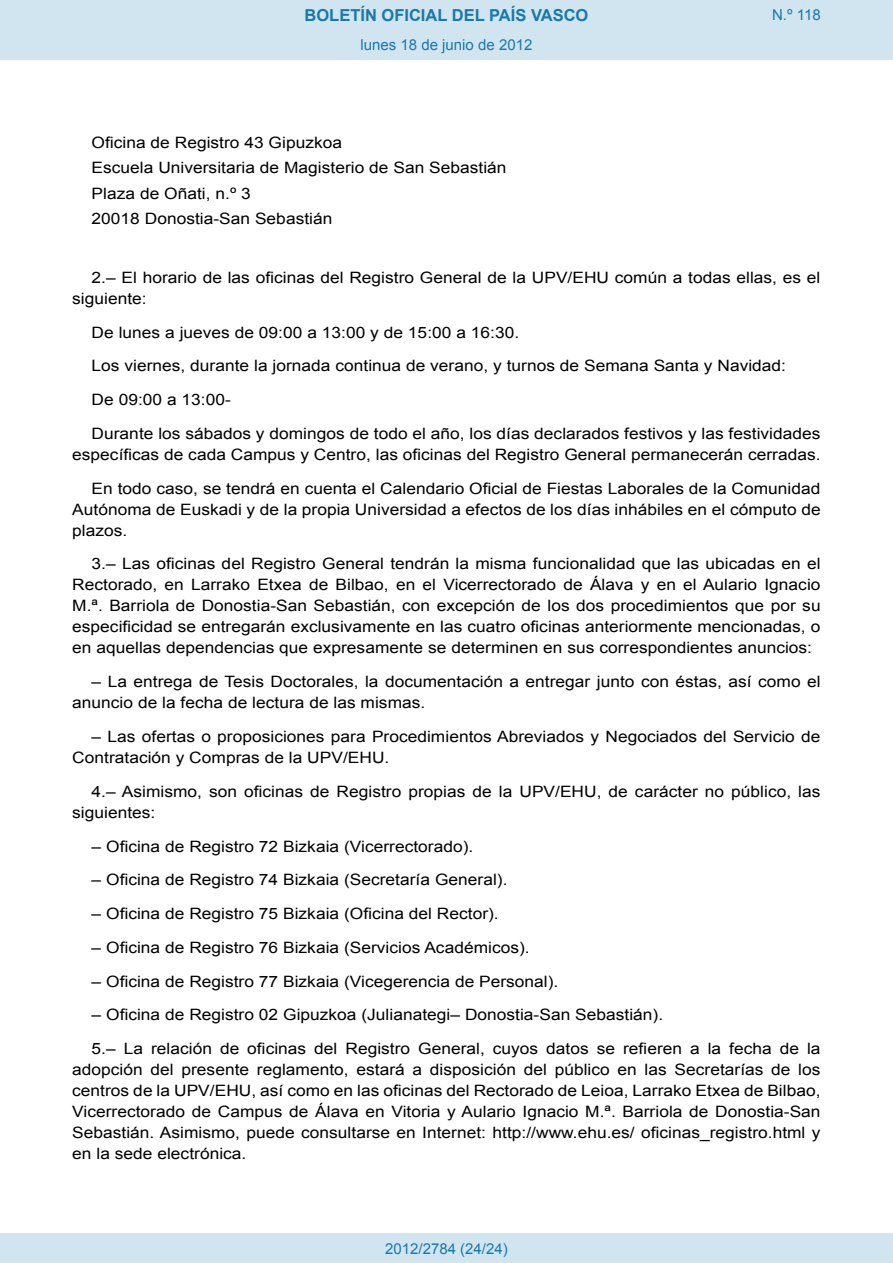
<style>
.page{position:relative;width:893px;height:1263px;background:#fff}
.page>*{position:absolute;margin:0;border:0;box-sizing:border-box;transform-origin:0 0}
.t1{font:700 16.5px "Arial";color:#1879ad}
.BOPVDetalle{font:15.6px/21px "Arial";color:#000;scale:1.11 1}
.BOPVLista{font:15.6px "Arial";color:#000;scale:1.11 1}
.Paginacion_Centro{font:15px "Arial";color:#1879ad}
</style>
<div class="page">
<div style="left:0;top:0;width:893px;height:60px;background:#d0e5f0"></div>
<div style="left:0;top:1233px;width:893px;height:30px;background:#d0e5f0"></div>
<p class="t1" style="left:305px;top:4px;width:285px">BOLETÍN OFICIAL DEL PAÍS VASCO</p>
<p class="Paginacion_Centro" style="left:361px;top:35px;width:173px">lunes 18 de junio de 2012</p>
<p class="BOPVLista" style="left:92px;top:132px;width:227px">Oficina de Registro 43 Gipuzkoa</p>
<p class="BOPVLista" style="left:92px;top:158px;width:375px">Escuela Universitaria de Magisterio de San Sebastián</p>
<p class="BOPVLista" style="left:92px;top:183px;width:145px">Plaza de Oñati, n.º 3</p>
<p class="BOPVLista" style="left:92px;top:208px;width:218px">20018 Donostia-San Sebastián</p>
<p class="Paginacion_Centro" style="left:772px;top:5px;width:50px">N.º 118</p>
<p class="BOPVDetalle" style="left:72px;top:267px;width:675px;text-indent:19px">2.– El horario de las oficinas del Registro General de la UPV/EHU común a todas ellas, es el siguiente:</p>
<p class="BOPVDetalle" style="left:92px;top:322px;width:387px">De lunes a jueves de 09:00 a 13:00 y de 15:00 a 16:30.</p>
<p class="BOPVDetalle" style="left:92px;top:356px;width:627px">Los viernes, durante la jornada continua de verano, y turnos de Semana Santa y Navidad:</p>
<p class="BOPVDetalle" style="left:92px;top:389px;width:127px">De 09:00 a 13:00-</p>
<p class="BOPVDetalle" style="left:72px;top:423px;width:676px;text-align:right">Durante los sábados y domingos de todo el año, los días declarados festivos y las festividades específicas de cada Campus y Centro, las oficinas del Registro General permanecerán cerradas.</p>
<p class="BOPVDetalle" style="left:72px;top:478px;width:676px;text-align:justify;text-indent:19px">En todo caso, se tendrá en cuenta el Calendario Oficial de Fiestas Laborales de la Comunidad Autónoma de Euskadi y de la propia Universidad a efectos de los días inhábiles en el cómputo de plazos.</p>
<p class="BOPVDetalle" style="left:72px;top:554px;width:676px;text-align:justify;text-indent:19px">3.– Las oficinas del Registro General tendrán la misma funcionalidad que las ubicadas en el Rectorado, en Larrako Etxea de Bilbao, en el Vicerrectorado de Álava y en el Aulario Ignacio M.ª. Barriola de Donostia-San Sebastián, con excepción de los dos procedimientos que por su especificidad se entregarán exclusivamente en las cuatro oficinas anteriormente mencionadas, o en aquellas dependencias que expresamente se determinen en sus correspondientes anuncios:</p>
<p class="BOPVDetalle" style="left:72px;top:671px;width:676px;text-indent:19px">– La entrega de Tesis Doctorales, la documentación a entregar junto con éstas, así como el anuncio de la fecha de lectura de las mismas.</p>
<p class="BOPVDetalle" style="left:72px;top:726px;width:676px;text-indent:19px">– Las ofertas o proposiciones para Procedimientos Abreviados y Negociados del Servicio de<br>Contratación y Compras de la UPV/EHU.</p>
<p class="BOPVDetalle" style="left:72px;top:781px;width:675px;text-indent:19px">4.– Asimismo, son oficinas de Registro propias de la UPV/EHU, de carácter no público, las siguientes:</p>
<p class="BOPVDetalle" style="left:92px;top:836px;width:345px">– Oficina de Registro 72 Bizkaia (Vicerrectorado).</p>
<p class="BOPVDetalle" style="left:92px;top:869px;width:376px">– Oficina de Registro 74 Bizkaia (Secretaría General).</p>
<p class="BOPVDetalle" style="left:92px;top:903px;width:368px">– Oficina de Registro 75 Bizkaia (Oficina del Rector).</p>
<p class="BOPVDetalle" style="left:92px;top:937px;width:396px">– Oficina de Registro 76 Bizkaia (Servicios Académicos).</p>
<p class="BOPVDetalle" style="left:92px;top:971px;width:422px">– Oficina de Registro 77 Bizkaia (Vicegerencia de Personal).</p>
<p class="BOPVDetalle" style="left:92px;top:1004px;width:516px">– Oficina de Registro 02 Gipuzkoa (Julianategi– Donostia-San Sebastián).</p>
<p class="BOPVDetalle" style="left:72px;top:1038px;width:676px;text-align:justify;text-indent:19px">5.– La relación de oficinas del Registro General, cuyos datos se refieren a la fecha de la adopción del presente reglamento, estará a disposición del público en las Secretarías de los centros de la UPV/EHU, así como en las oficinas del Rectorado de Leioa, Larrako Etxea de Bilbao, Vicerrectorado de Campus de Álava en Vitoria y Aulario Ignacio M.ª. Barriola de Donostia-San Sebastián. Asimismo, puede consultarse en Internet: http://www.ehu.es/ oficinas_registro.html y en la sede electrónica.</p>
<p class="Paginacion_Centro" style="left:385px;top:1238px;width:124px">2012/2784 (24/24)</p>
</div>
